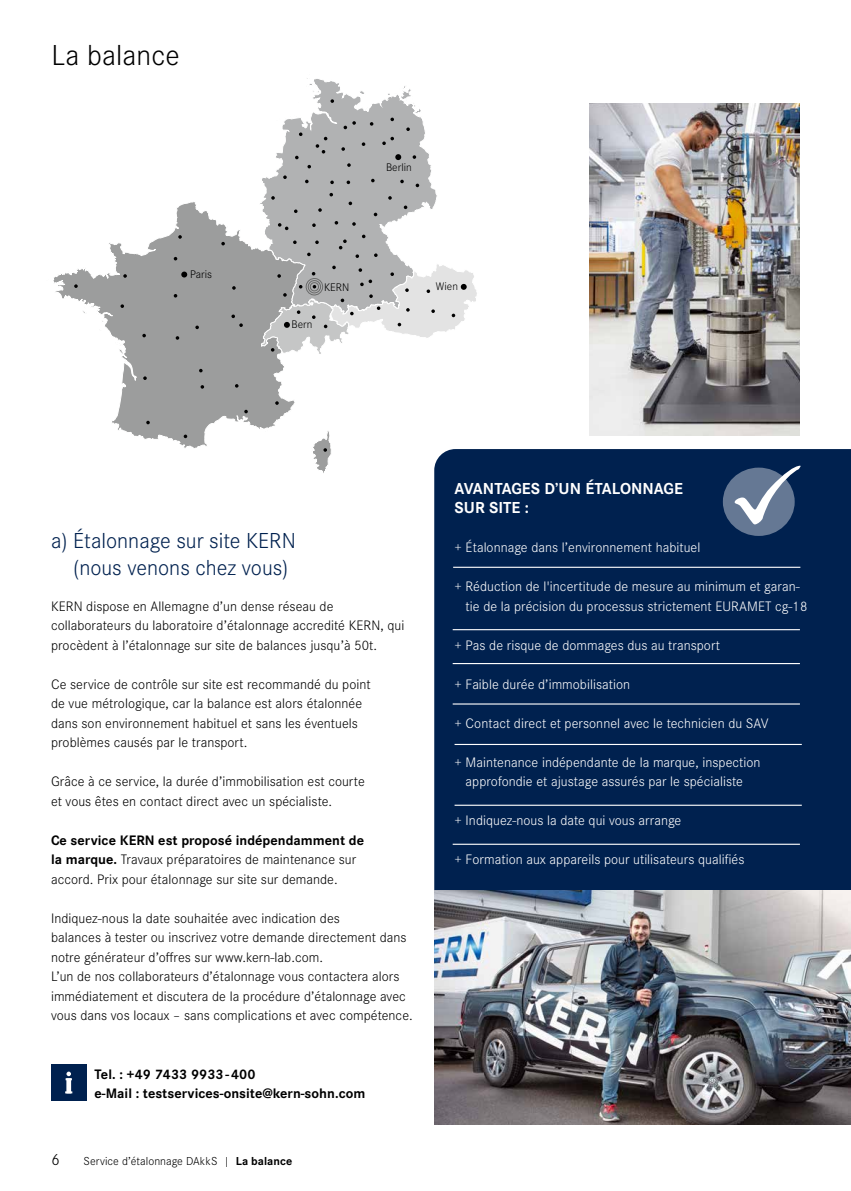
<style>
.page{position:relative;width:851px;height:1191px;background:#fff}
.page>*{position:absolute;margin:0;border:0;box-sizing:border-box;transform-origin:0 0}
.t1{font:300 30px "Corporate S Pro";letter-spacing:.005em;color:#000}
.t2{font:300 22.5px/27px "Corporate S Pro";color:#00214f}
.t3{font:700 16.5px/19.5px "Corporate S Pro";letter-spacing:.005em;color:#fff}
.t4{font:300 16.5px "Corporate S Pro";color:#000}
.t5{font:300 14.25px/19.5px "Corporate S Pro";letter-spacing:.005em;color:#000}
.t6{font:300 14.25px/19.5px "Corporate S Pro";letter-spacing:.005em;color:#fff}
.t7{font:700 14.25px/19.5px "Corporate S Pro";letter-spacing:.005em;color:#000}
.t8{font:300 12px "Corporate S Pro";letter-spacing:.005em;color:#000}
.t9{font:300 11.4px "Corporate S Pro";color:#000}
.s1{font-weight:700}
</style>
<div class="page">
<div style="left:434px;top:449px;width:416px;height:441px;background:#00214f"></div>
<hr style="left:454px;top:744px;width:347px;height:1px;background:#fff">
<hr style="left:453px;top:567px;width:347px;height:1px;background:#fff">
<hr style="left:452px;top:629px;width:347px;height:1px;background:#fff">
<hr style="left:452px;top:663px;width:347px;height:1px;background:#fff">
<hr style="left:452px;top:703px;width:347px;height:1px;background:#fff">
<img style="left:434px;top:890px;width:416px;height:234px">
<div style="left:51px;top:1064px;width:36px;height:36px;background:#00214f"></div>
<svg style="left:65px;top:1071px;width:7px;height:22px"></svg>
<svg style="left:262px;top:78px;width:174px;height:115px"></svg>
<svg style="left:53px;top:202px;width:278px;height:271px"></svg>
<svg style="left:330px;top:99px;width:4px;height:4px"></svg>
<svg style="left:299px;top:132px;width:3px;height:4px"></svg>
<svg style="left:343px;top:121px;width:13px;height:8px"></svg>
<svg style="left:390px;top:117px;width:4px;height:4px"></svg>
<svg style="left:395px;top:154px;width:6px;height:6px"></svg>
<div style="left:181px;top:271px;width:6px;height:7px;background:#000;border-radius:50%"></div>
<svg style="left:369px;top:122px;width:4px;height:4px"></svg>
<svg style="left:406px;top:127px;width:4px;height:4px"></svg>
<svg style="left:382px;top:137px;width:12px;height:8px"></svg>
<svg style="left:412px;top:155px;width:4px;height:4px"></svg>
<svg style="left:415px;top:183px;width:4px;height:4px"></svg>
<svg style="left:361px;top:142px;width:4px;height:4px"></svg>
<svg style="left:347px;top:163px;width:4px;height:4px"></svg>
<svg style="left:400px;top:180px;width:4px;height:3px"></svg>
<svg style="left:330px;top:180px;width:4px;height:4px"></svg>
<svg style="left:315px;top:137px;width:12px;height:17px"></svg>
<svg style="left:307px;top:165px;width:4px;height:3px"></svg>
<svg style="left:346px;top:180px;width:4px;height:4px"></svg>
<svg style="left:295px;top:156px;width:4px;height:3px"></svg>
<svg style="left:283px;top:175px;width:4px;height:4px"></svg>
<svg style="left:305px;top:180px;width:4px;height:3px"></svg>
<svg style="left:341px;top:147px;width:4px;height:4px"></svg>
<svg style="left:178px;top:235px;width:4px;height:4px"></svg>
<svg style="left:221px;top:242px;width:4px;height:3px"></svg>
<svg style="left:174px;top:294px;width:3px;height:4px"></svg>
<svg style="left:231px;top:314px;width:12px;height:13px"></svg>
<svg style="left:195px;top:325px;width:4px;height:4px"></svg>
<svg style="left:175px;top:336px;width:4px;height:4px"></svg>
<svg style="left:232px;top:286px;width:4px;height:4px"></svg>
<svg style="left:120px;top:304px;width:4px;height:4px"></svg>
<svg style="left:74px;top:284px;width:4px;height:4px"></svg>
<svg style="left:142px;top:334px;width:4px;height:3px"></svg>
<svg style="left:199px;top:369px;width:4px;height:3px"></svg>
<svg style="left:200px;top:385px;width:4px;height:4px"></svg>
<svg style="left:235px;top:384px;width:3px;height:4px"></svg>
<svg style="left:323px;top:448px;width:4px;height:4px"></svg>
<svg style="left:183px;top:434px;width:4px;height:4px"></svg>
<svg style="left:143px;top:376px;width:4px;height:4px"></svg>
<svg style="left:146px;top:420px;width:4px;height:4px"></svg>
<svg style="left:123px;top:274px;width:4px;height:4px"></svg>
<svg style="left:244px;top:410px;width:4px;height:3px"></svg>
<svg style="left:275px;top:401px;width:4px;height:4px"></svg>
<svg style="left:259px;top:193px;width:218px;height:170px"></svg>
<img style="left:589px;top:104px;width:210px;height:331px">
<div style="left:724px;top:470px;width:68px;height:64px;background:#657894;border-radius:50%"></div>
<div style="left:722px;top:467px;width:72px;height:69px;border:4px solid #fff;border-radius:50%"></div>
<svg style="left:734px;top:466px;width:67px;height:58px"></svg>
<hr style="left:454px;top:804px;width:347px;height:2px;background:#fff">
<hr style="left:452px;top:843px;width:347px;height:2px;background:#fff">
<h1 class="t1" style="left:51px;top:34px;width:130px">La balance</h1>
<p class="t9" style="left:190px;top:266px;width:23px">Paris</p>
<p class="t9" style="left:386px;top:159px;width:27px">Berlin</p>
<p class="t9" style="left:291px;top:316px;width:22px">Bern</p>
<p class="t9" style="left:324px;top:279px;width:27px">KERN</p>
<p class="t9" style="left:436px;top:278px;width:24px">Wien</p>
<h2 class="t2" style="left:73px;top:525px;width:224px;text-indent:-22px">a) Étalonnage sur site KERN (nous venons chez vous)</h2>
<p class="t5" style="left:51px;top:595px;width:355px">KERN dispose en Allemagne d’un dense réseau de collaborateurs du laboratoire d’étalonnage accredité KERN, qui procèdent à l’étalonnage sur site de balances jusqu’à 50t.</p>
<p class="t5" style="left:51px;top:673px;width:321px">Ce service de contrôle sur site est recommandé du point de vue métrologique, car la balance est alors étalonnée dans son environnement habituel et sans les éventuels problèmes causés par le transport.</p>
<p class="t5" style="left:51px;top:771px;width:315px">Grâce à ce service, la durée d’immobilisation est courte et vous êtes en contact direct avec un spécialiste.</p>
<p class="t5" style="left:51px;top:829px;width:314px"><span class="s1">Ce service KERN est proposé indépendamment de la marque.</span> Travaux préparatoires de maintenance sur accord. Prix pour étalonnage sur site sur demande.</p>
<p class="t5" style="left:51px;top:907px;width:363px">Indiquez-nous la date souhaitée avec indication des<br>balances à tester ou inscrivez votre demande directement dans notre générateur d’offres sur www.kern-lab.com.<br>L’un de nos collaborateurs d’étalonnage vous contactera alors immédiatement et discutera de la procédure d’étalonnage avec vous dans vos locaux – sans complications et avec compétence.</p>
<p class="t7" style="left:94px;top:1063px;width:272px">Tel. : +49 7433 9933 - 400<br>e-Mail : testservices-onsite@kern-sohn.com</p>
<p class="t4" style="left:51px;top:1148px;width:10px">6</p>
<p class="t8" style="left:84px;top:1152px;width:210px">Service d’étalonnage DAkkS | <span class="s1">La balance</span></p>
<p class="t3" style="left:454px;top:477px;width:230px">AVANTAGES D’UN ÉTALONNAGE<br>SUR SITE :</p>
<p class="t6" style="left:454px;top:537px;width:247px">+ Étalonnage dans l’environnement habituel</p>
<p class="t6" style="left:465px;top:576px;width:343px;text-indent:-11px">+ Réduction de l'incertitude de mesure au minimum et garan&shy;tie de la précision du processus strictement EURAMET cg-18</p>
<p class="t6" style="left:454px;top:634px;width:267px">+ Pas de risque de dommages dus au transport</p>
<p class="t6" style="left:454px;top:673px;width:177px">+ Faible durée d’immobilisation</p>
<p class="t6" style="left:454px;top:712px;width:315px">+ Contact direct et personnel avec le technicien du SAV</p>
<p class="t6" style="left:454px;top:751px;width:307px;text-align:center">+ Maintenance indépendante de la marque, inspection approfondie et ajustage assurés par le spécialiste</p>
<p class="t6" style="left:454px;top:810px;width:228px">+ Indiquez-nous la date qui vous arrange</p>
<p class="t6" style="left:454px;top:849px;width:291px">+ Formation aux appareils pour utilisateurs qualifiés</p>
</div>
